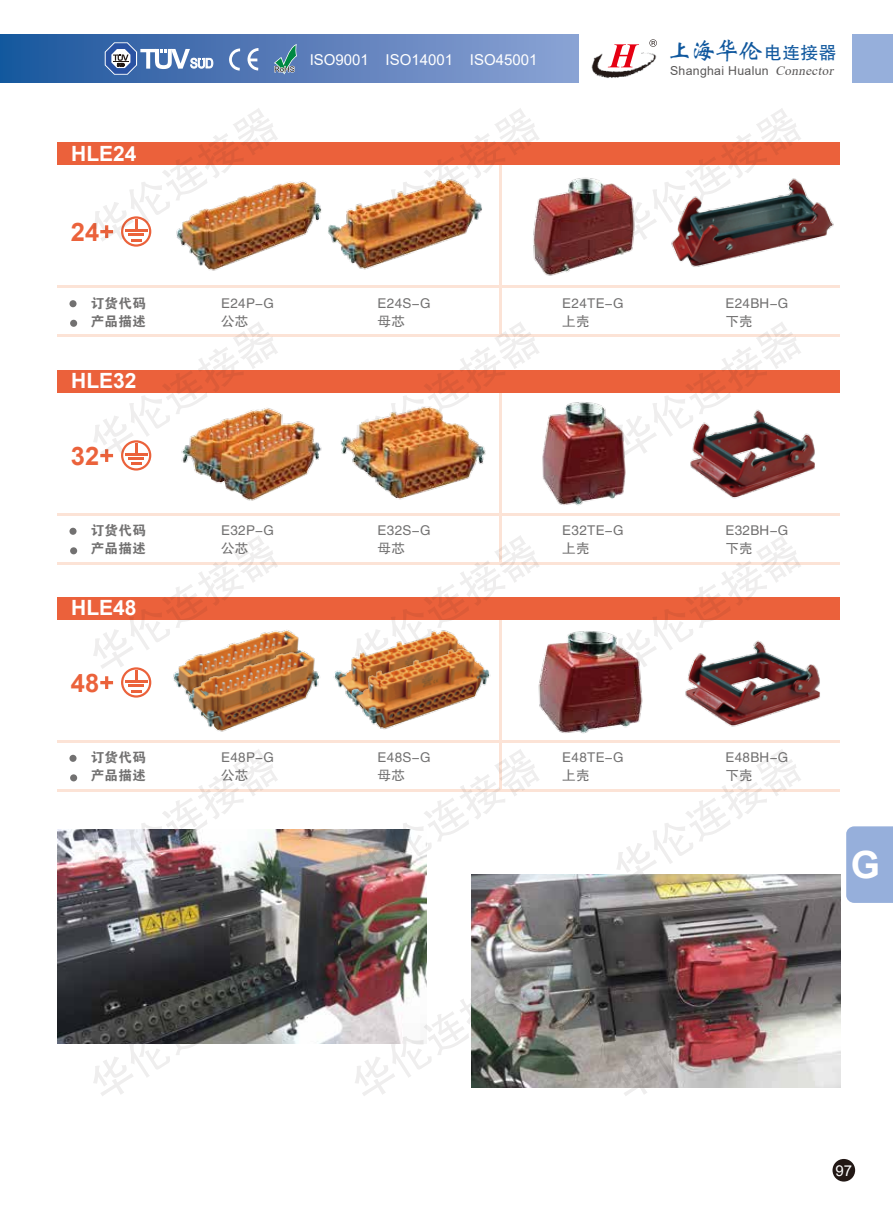
<style>
.page{position:relative;width:893px;height:1212px;background:#fff}
.page>*{position:absolute;margin:0;border:0;box-sizing:border-box;transform-origin:0 0}
.t1{font:700 37.5px "Arial";color:#fff}
.t2{font:700 25.5px "Arial";color:#eb623b}
.t3{font:23.7px "FZWBJW GB1 0";color:#10589e}
.t4{font:700 21px "Arial";color:#fff}
.t5{font:15px "Arial";color:#fff}
.t6{font:13.5px/18px "FZHTJW GB1 0";letter-spacing:.025em;color:#727171}
.t7{font:13.5px/18px "FZDHTJW GB1 0";letter-spacing:.025em;color:#727171}
.t8{font:13.5px "Arial";color:#fff;scale:.84 1}
.t9{font:12.3px "Arial";letter-spacing:.025em;color:#595757}
.s1{font-family:"FZHTJW GB1 0";font-size:17.7px}
.s2{font-family:"Times New Roman";font-style:italic;font-size:13.05px}
</style>
<div class="page">
<div style="left:832px;top:1159px;width:23px;height:22px;background:#221815;border-radius:50%"></div>
<img style="left:685px;top:640px;width:135px;height:87px">
<img style="left:58px;top:830px;width:369px;height:213px">
<img style="left:471px;top:874px;width:369px;height:213px">
<hr style="left:499px;top:613px;width:3px;height:178px;background:#fce3d6">
<div style="left:58px;top:597px;width:782px;height:22px;background:#eb613b"></div>
<hr style="left:58px;top:789px;width:782px;height:2px;background:#fce3d6">
<hr style="left:58px;top:740px;width:782px;height:2px;background:#fce3d6">
<div style="left:69px;top:755px;width:8px;height:7px;background:#727171;border-radius:50%"></div>
<div style="left:70px;top:774px;width:7px;height:7px;background:#727171;border-radius:50%"></div>
<svg style="left:100px;top:676px;width:13px;height:13px"></svg>
<svg style="left:121px;top:667px;width:30px;height:31px"></svg>
<img style="left:521px;top:619px;width:138px;height:115px">
<img style="left:671px;top:178px;width:163px;height:89px">
<img style="left:533px;top:177px;width:102px;height:99px">
<img style="left:176px;top:181px;width:138px;height:90px">
<img style="left:314px;top:179px;width:168px;height:91px">
<img style="left:173px;top:630px;width:126px;height:58px">
<img style="left:179px;top:644px;width:141px;height:88px">
<img style="left:334px;top:630px;width:124px;height:57px">
<img style="left:339px;top:642px;width:152px;height:88px">
<img style="left:690px;top:409px;width:125px;height:90px">
<img style="left:181px;top:408px;width:141px;height:93px">
<img style="left:340px;top:406px;width:146px;height:94px">
<hr style="left:499px;top:386px;width:3px;height:178px;background:#fce3d6">
<div style="left:58px;top:370px;width:782px;height:22px;background:#eb613b"></div>
<hr style="left:58px;top:562px;width:782px;height:2px;background:#fce3d6">
<hr style="left:58px;top:513px;width:782px;height:2px;background:#fce3d6">
<div style="left:69px;top:528px;width:8px;height:7px;background:#727171;border-radius:50%"></div>
<div style="left:70px;top:547px;width:7px;height:7px;background:#727171;border-radius:50%"></div>
<hr style="left:499px;top:158px;width:3px;height:178px;background:#fce3d6">
<div style="left:58px;top:142px;width:782px;height:23px;background:#eb613b"></div>
<hr style="left:58px;top:334px;width:782px;height:3px;background:#fce3d6">
<hr style="left:58px;top:285px;width:782px;height:3px;background:#fce3d6">
<div style="left:69px;top:300px;width:8px;height:7px;background:#727171;border-radius:50%"></div>
<div style="left:70px;top:320px;width:7px;height:7px;background:#727171;border-radius:50%"></div>
<svg style="left:100px;top:225px;width:13px;height:13px"></svg>
<svg style="left:121px;top:216px;width:30px;height:31px"></svg>
<svg style="left:100px;top:449px;width:13px;height:13px"></svg>
<svg style="left:121px;top:440px;width:30px;height:30px"></svg>
<img style="left:529px;top:392px;width:110px;height:114px">
<div style="left:852px;top:34px;width:41px;height:48px;background:#96afdb"></div>
<div style="left:0;top:34px;width:578px;height:48px;background:linear-gradient(to right,#1d569d,#8da1d4)"></div>
<svg style="left:104px;top:40px;width:109px;height:36px"></svg>
<svg style="left:247px;top:48px;width:12px;height:23px"></svg>
<svg style="left:229px;top:48px;width:11px;height:23px"></svg>
<svg style="left:273px;top:45px;width:25px;height:29px"></svg>
<svg style="left:649px;top:39px;width:8px;height:8px"></svg>
<img style="left:591px;top:52px;width:66px;height:26px">
<svg style="left:608px;top:44px;width:31px;height:23px"></svg>
<div style="left:846px;top:826px;width:47px;height:77px;background:#96afdb"></div>
<p class="t4" style="left:71px;top:139px;width:67px">HLE24</p>
<p class="t2" style="left:71px;top:214px;width:30px">24</p>
<p class="t8" style="left:190px;top:54px;width:29px">SUD</p>
<p class="t5" style="left:310px;top:49px;width:229px">ISO9001 ISO14001 ISO45001</p>
<p class="t3" style="left:668px;top:38px;width:170px">上海华伦<span class="s1">电连接器</span></p>
<p class="t9" style="left:670px;top:62px;width:168px">Shanghai Hualun <span class="s2">Connector</span></p>
<p class="t7" style="left:91px;top:294px;width:57px">订货代码产品描述</p>
<p class="t6" style="left:221px;top:294px;width:54px">E24P-G公芯</p>
<p class="t6" style="left:378px;top:294px;width:54px">E24S-G母芯</p>
<p class="t6" style="left:562px;top:294px;width:63px">E24TE-G上壳</p>
<p class="t6" style="left:725px;top:294px;width:64px">E24BH-G下壳</p>
<p class="t4" style="left:71px;top:366px;width:67px">HLE32</p>
<p class="t2" style="left:71px;top:438px;width:30px">32</p>
<p class="t7" style="left:91px;top:522px;width:57px">订货代码产品描述</p>
<p class="t6" style="left:221px;top:522px;width:54px">E32P-G公芯</p>
<p class="t6" style="left:378px;top:522px;width:54px">E32S-G母芯</p>
<p class="t6" style="left:562px;top:522px;width:63px">E32TE-G上壳</p>
<p class="t6" style="left:725px;top:522px;width:64px">E32BH-G下壳</p>
<p class="t4" style="left:71px;top:593px;width:67px">HLE48</p>
<p class="t2" style="left:71px;top:665px;width:30px">48</p>
<p class="t7" style="left:91px;top:749px;width:57px">订货代码产品描述</p>
<p class="t6" style="left:221px;top:749px;width:54px">E48P-G公芯</p>
<p class="t6" style="left:378px;top:749px;width:54px">E48S-G母芯</p>
<p class="t6" style="left:562px;top:749px;width:63px">E48TE-G上壳</p>
<p class="t6" style="left:725px;top:749px;width:64px">E48BH-G下壳</p>
<p class="t1" style="left:851px;top:838px;width:31px">G</p>
<p class="t5" style="left:836px;top:1160px;width:18px">97</p>
</div>
